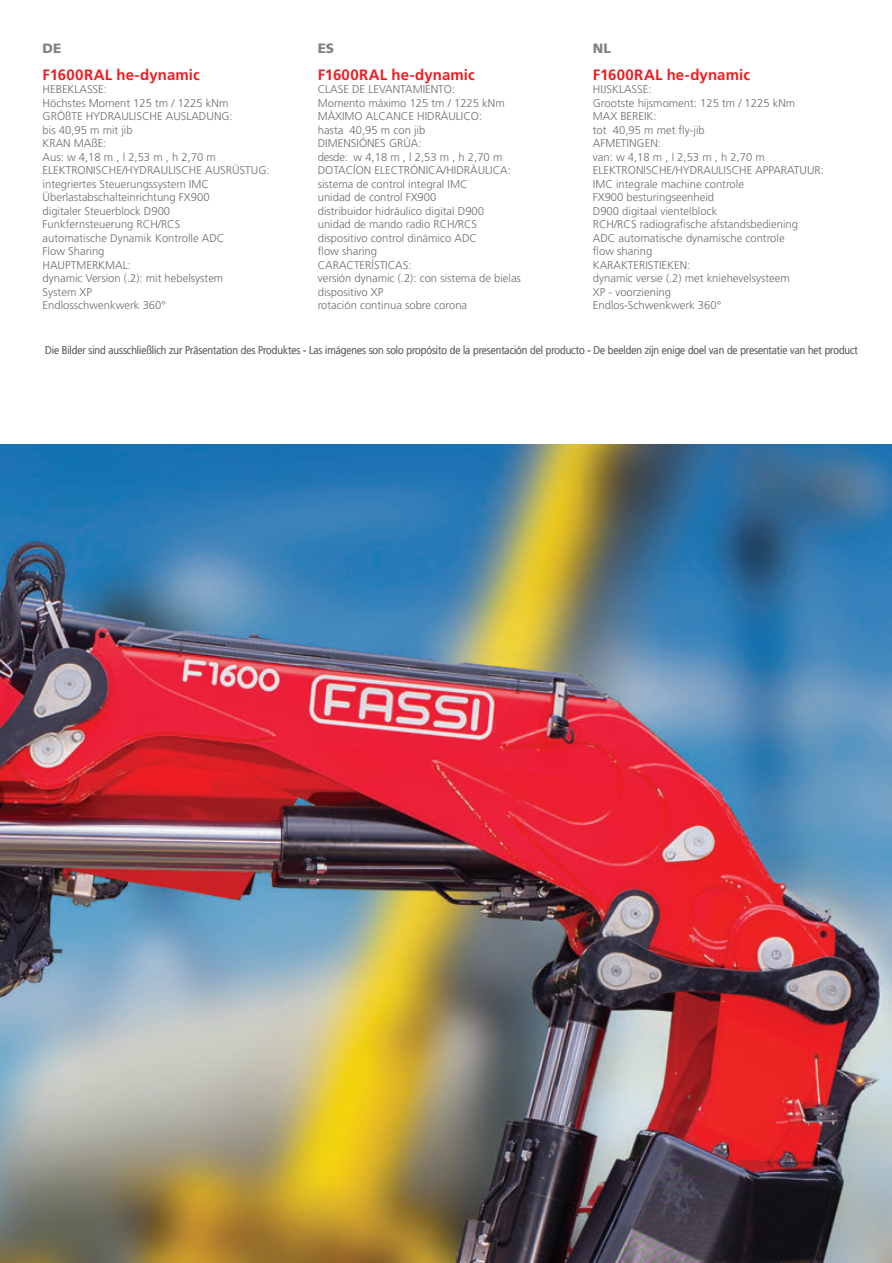
<style>
.page{position:relative;width:892px;height:1263px;background:#fff}
.page>*{position:absolute;margin:0;border:0;box-sizing:border-box;transform-origin:0 0}
.t1{font:700 15px "Frutiger";letter-spacing:.005em;color:#ee1d23}
.t2{font:900 13.5px "Frutiger";color:#808285}
.t3{font:300 11.25px/13.5px "Frutiger";color:#6c6d70}
.t4{font:300 11.25px "Frutiger";color:#6c6d70;scale:.9 1}
</style>
<div class="page">
<img style="left:0;top:444px;width:891px;height:819px">
<p class="t2" style="left:318px;top:40px;width:18px">ES</p>
<h1 class="t1" style="left:318px;top:66px;width:159px">F1600RAL he-dynamic</h1>
<p class="t3" style="left:318px;top:83px;width:205px">CLASE DE LEVANTAMIENTO:<br>Momento máximo 125 tm / 1225 kNm<br>MÀXIMO ALCANCE HIDRÀULICO:<br>hasta 40,95 m con jib<br>DIMENSIÓNES GRÚA:<br>desde: w 4,18 m , l 2,53 m , h 2,70 m<br>DOTACÍON ELECTRÓNICA/HIDRÀULICA: sistema de control integral IMC<br>unidad de control FX900<br>distribuidor hidráulico digital D900<br>unidad de mando radio RCH/RCS dispositivo control dinámico ADC<br>flow sharing<br>CARACTERÍSTICAS:<br>versión dynamic (.2): con sistema de bielas dispositivo XP<br>rotación continua sobre corona</p>
<p class="t2" style="left:43px;top:40px;width:20px">DE</p>
<h1 class="t1" style="left:43px;top:66px;width:159px">F1600RAL he-dynamic</h1>
<p class="t3" style="left:43px;top:83px;width:228px">HEBEKLASSE:<br>Höchstes Moment 125 tm / 1225 kNm<br>GRÖßTE HYDRAULISCHE AUSLADUNG:<br>bis 40,95 m mit jib<br>KRAN MAßE:<br>Aus: w 4,18 m , l 2,53 m , h 2,70 m<br>ELEKTRONISCHE/HYDRAULISCHE AUSRÜSTUG: integriertes Steuerungssystem IMC<br>Überlastabschalteinrichtung FX900<br>digitaler Steuerblock D900<br>Funkfernsteuerung RCH/RCS<br>automatische Dynamik Kontrolle ADC<br>Flow Sharing<br>HAUPTMERKMAL:<br>dynamic Version (.2): mit hebelsystem<br>System XP<br>Endlosschwenkwerk 360°</p>
<p class="t2" style="left:593px;top:40px;width:20px">NL</p>
<h1 class="t1" style="left:593px;top:66px;width:159px">F1600RAL he-dynamic</h1>
<p class="t3" style="left:593px;top:83px;width:232px">HIJSKLASSE:<br>Grootste hijsmoment: 125 tm / 1225 kNm<br>MAX BEREIK:<br>tot 40,95 m met fly-jib<br>AFMETINGEN:<br>van: w 4,18 m , l 2,53 m , h 2,70 m<br>ELEKTRONISCHE/HYDRAULISCHE APPARATUUR:<br>IMC integrale machine controle<br>FX900 besturingseenheid<br>D900 digitaal vientelblock<br>RCH/RCS radiografische afstandsbediening<br>ADC automatische dynamische controle<br>flow sharing<br>KARAKTERISTIEKEN:<br>dynamic versie (.2) met kniehevelsysteem<br>XP - voorziening<br>Endlos-Schwenkwerk 360°</p>
<p class="t4" style="left:45px;top:344px;width:904px">Die Bilder sind ausschließlich zur Präsentation des Produktes - Las imágenes son solo propósito de la presentación del producto - De beelden zijn enige doel van de presentatie van het product</p>
</div>
